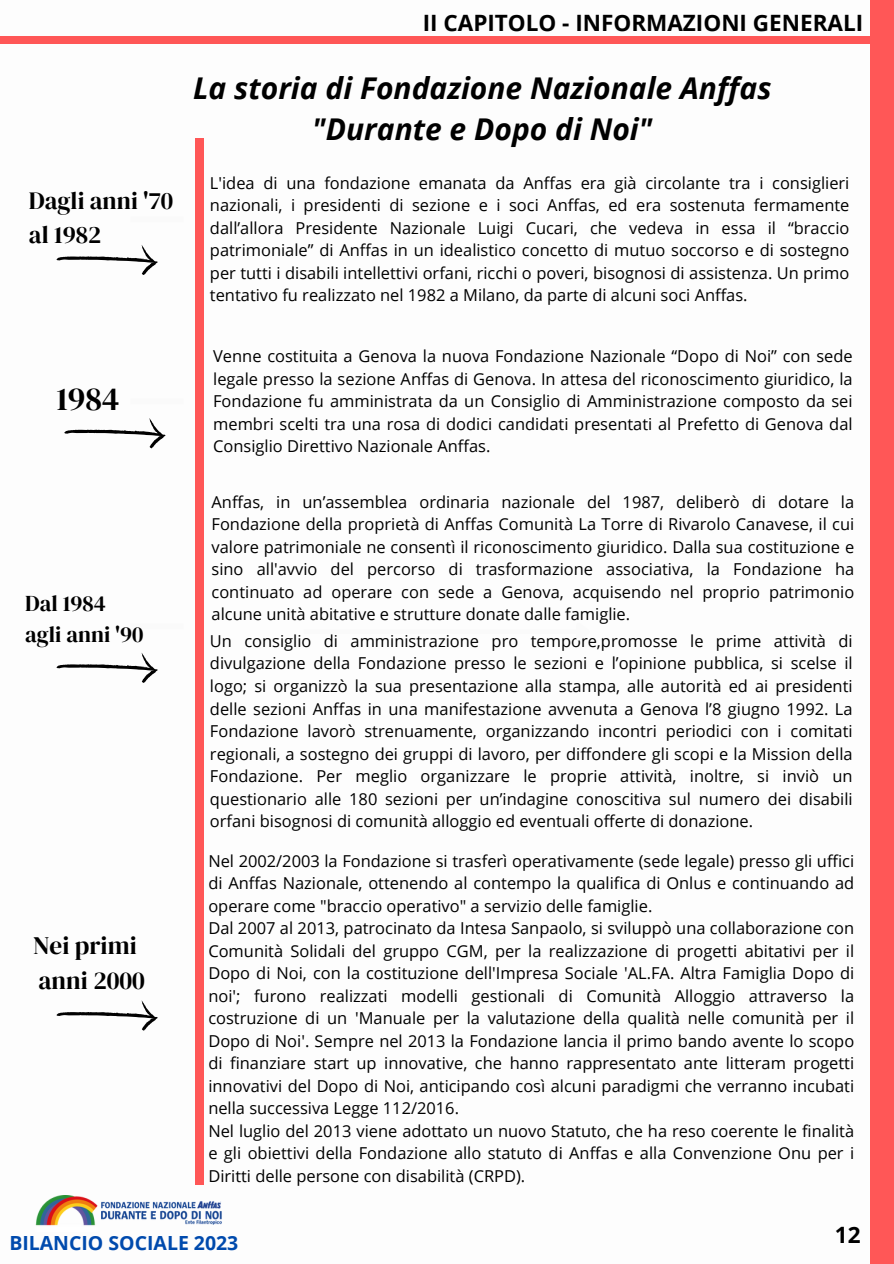
<style>
.page{position:relative;width:894px;height:1264px;background:#fff}
.page>*{position:absolute;margin:0;border:0;box-sizing:border-box;transform-origin:0 0}
.t1{font:32.85px "DM Serif Display";color:#000}
.t2{font:italic 700 30px/41.7px "Open Sans";color:#000;text-align:center}
.t3{font:25.2px/35px "DM Serif Display";color:#000}
.t4{font:24.6px/34px "DM Serif Display";color:#000}
.t5{font:700 22.5px "Open Sans";color:#000}
.t6{font:22.35px/31px "DM Serif Display";color:#000}
.t7{font:700 19.5px "Open Sans";color:#004aad}
.t8{font:16.5px/22.5px "Open Sans";color:#000;text-align:justify}
</style>
<div class="page">
<div style="left:195px;top:138px;width:9px;height:1046px;background:#ff5757"></div>
<div style="left:130px;top:216px;width:53px;height:6px;background:#fafafa"></div>
<div style="left:130px;top:623px;width:53px;height:6px;background:#fafafa"></div>
<div style="left:870px;top:0;width:23px;height:1263px;background:#ff5757"></div>
<div style="left:130px;top:398px;width:53px;height:6px;background:#fafafa"></div>
<div style="left:304px;top:629px;width:273px;height:5px;background:#fafafa"></div>
<svg style="left:56px;top:245px;width:102px;height:30px"></svg>
<svg style="left:64px;top:418px;width:102px;height:30px"></svg>
<svg style="left:56px;top:652px;width:102px;height:31px"></svg>
<svg style="left:56px;top:1000px;width:102px;height:30px"></svg>
<img style="left:36px;top:1195px;width:186px;height:31px">
<div style="left:0;top:36px;width:893px;height:8px;background:#ff5757"></div>
<h3 class="t5" style="left:422px;top:7px;width:442px">II CAPITOLO - INFORMAZIONI GENERALI</h3>
<p class="t4" style="left:29px;top:183px;width:145px">Dagli anni '70 al 1982</p>
<h4 class="t1" style="left:56px;top:375px;width:65px">1984</h4>
<p class="t6" style="left:25px;top:588px;width:119px">Dal 1984 agli anni '90</p>
<h3 class="t3" style="left:33px;top:927px;width:113px">Nei primi anni 2000</h3>
<h2 class="t2" style="left:193px;top:66px;width:579px">La storia di Fondazione Nazionale Anffas "Durante e Dopo di Noi"</h2>
<p class="t8" style="left:210px;top:171px;width:640px">L'idea di una fondazione emanata da Anffas era già circolante tra i consiglieri nazionali, i presidenti di sezione e i soci Anffas, ed era sostenuta fermamente dall’allora Presidente Nazionale Luigi Cucari, che vedeva in essa il “braccio patrimoniale” di Anffas in un idealistico concetto di mutuo soccorso e di sostegno per tutti i disabili intellettivi orfani, ricchi o poveri, bisognosi di assistenza. Un primo tentativo fu realizzato nel 1982 a Milano, da parte di alcuni soci Anffas.</p>
<p class="t8" style="left:213px;top:344px;width:640px">Venne costituita a Genova la nuova Fondazione Nazionale “Dopo di Noi” con sede legale presso la sezione Anffas di Genova. In attesa del riconoscimento giuridico, la Fondazione fu amministrata da un Consiglio di Amministrazione composto da sei membri scelti tra una rosa di dodici candidati presentati al Prefetto di Genova dal Consiglio Direttivo Nazionale Anffas.</p>
<h1 class="t8" style="left:211px;top:490px;width:644px">Anffas, in un’assemblea ordinaria nazionale del 1987, deliberò di dotare la Fondazione della proprietà di Anffas Comunità La Torre di Rivarolo Canavese, il cui valore patrimoniale ne consentì il riconoscimento giuridico. Dalla sua costituzione e sino all'avvio del percorso di trasformazione associativa, la Fondazione ha continuato ad operare con sede a Genova, acquisendo nel proprio patrimonio alcune unità abitative e strutture donate dalle famiglie.</h1>
<p class="t8" style="left:210px;top:629px;width:644px">Un consiglio di amministrazione pro tempore,promosse le prime attività di divulgazione della Fondazione presso le sezioni e l’opinione pubblica, si scelse il logo; si organizzò la sua presentazione alla stampa, alle autorità ed ai presidenti delle sezioni Anffas in una manifestazione avvenuta a Genova l’8 giugno 1992. La Fondazione lavorò strenuamente, organizzando incontri periodici con i comitati regionali, a sostegno dei gruppi di lavoro, per diffondere gli scopi e la Mission della Fondazione. Per meglio organizzare le proprie attività, inoltre, si inviò un questionario alle 180 sezioni per un’indagine conoscitiva sul numero dei disabili orfani bisognosi di comunità alloggio ed eventuali offerte di donazione.</p>
<h5 class="t8" style="left:208px;top:848px;width:647px">Nel 2002/2003 la Fondazione si trasferì operativamente (sede legale) presso gli uffici di Anffas Nazionale, ottenendo al contempo la qualifica di Onlus e continuando ad operare come "braccio operativo" a servizio delle famiglie.</h5>
<p class="t8" style="left:208px;top:916px;width:647px">Dal 2007 al 2013, patrocinato da Intesa Sanpaolo, si sviluppò una collaborazione con Comunità Solidali del gruppo CGM, per la realizzazione di progetti abitativi per il Dopo di Noi, con la costituzione dell'Impresa Sociale 'AL.FA. Altra Famiglia Dopo di noi'; furono realizzati modelli gestionali di Comunità Alloggio attraverso la costruzione di un 'Manuale per la valutazione della qualità nelle comunità per il Dopo di Noi'. Sempre nel 2013 la Fondazione lancia il primo bando avente lo scopo di finanziare start up innovative, che hanno rappresentato ante litteram progetti innovativi del Dopo di Noi, anticipando così alcuni paradigmi che verranno incubati nella successiva Legge 112/2016.</p>
<p class="t8" style="left:208px;top:1118px;width:647px">Nel luglio del 2013 viene adottato un nuovo Statuto, che ha reso coerente le finalità e gli obiettivi della Fondazione allo statuto di Anffas e alla Convenzione Onu per i Diritti delle persone con disabilità (CRPD).</p>
<p class="t7" style="left:9px;top:1228px;width:230px">BILANCIO SOCIALE 2023</p>
<p class="t5" style="left:834px;top:1218px;width:27px">12</p>
</div>
